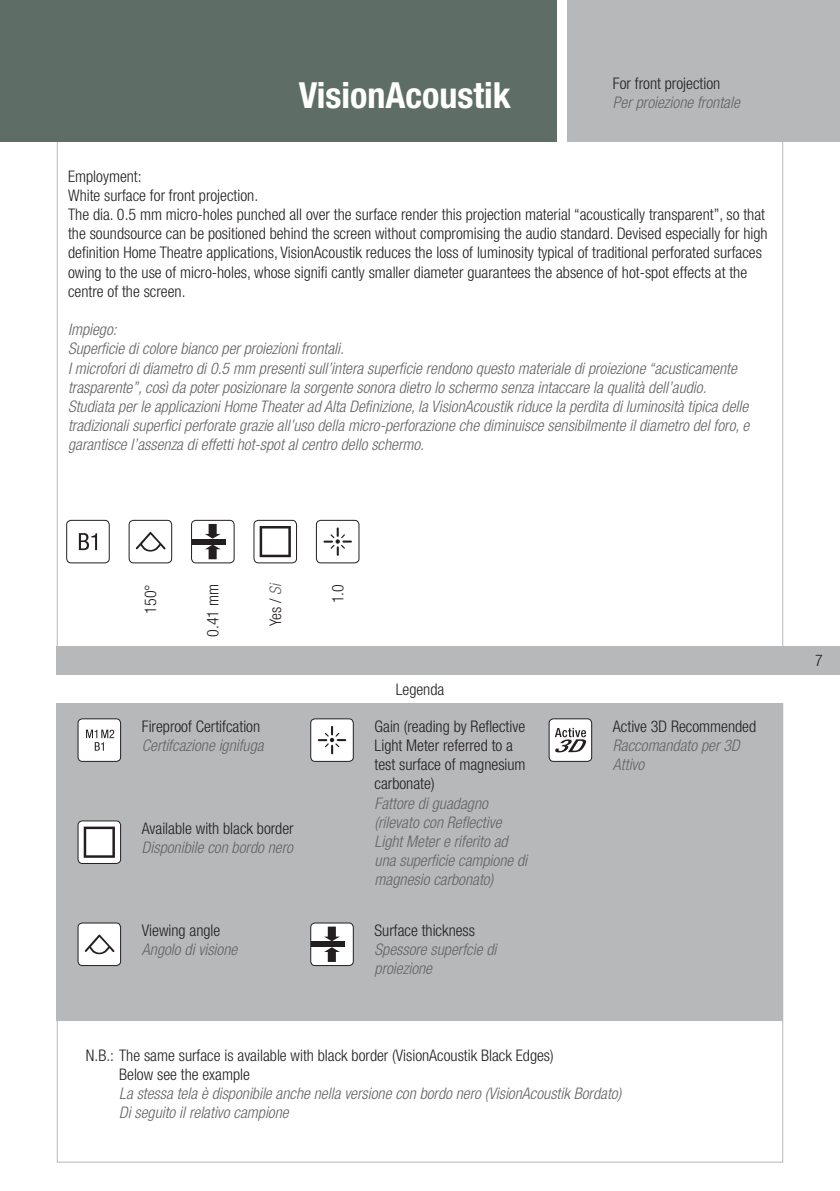
<style>
.page{position:relative;width:840px;height:1191px;background:#fff}
.page>*{position:absolute;margin:0;border:0;box-sizing:border-box;transform-origin:0 0}
.t1{font:700 condensed 36px "Helvetica Neue LT Pro";color:#fff}
.t2{font:italic 300 condensed 16px/19.2px "Helvetica Neue LT Pro";color:#636466}
.t3{font:300 condensed 16px/19.2px "Helvetica Neue LT Pro";color:#231f20}
.s1{font-style:italic;color:#636466}
</style>
<div class="page">
<div style="left:0;top:0;width:556px;height:142px;background:#5e6e66"></div>
<div style="left:567px;top:0;width:272px;height:142px;background:#b6b8ba"></div>
<div style="left:57px;top:703px;width:725px;height:317px;background:#b6b8ba"></div>
<div style="left:57px;top:646px;width:782px;height:29px;background:#b6b8ba"></div>
<div style="left:78px;top:719px;width:42px;height:42px;background:#fff;border-radius:4px"></div>
<div style="left:77px;top:718px;width:44px;height:44px;border:1px solid #231f20;border-radius:4px"></div>
<svg style="left:86px;top:729px;width:28px;height:21px"></svg>
<div style="left:78px;top:821px;width:42px;height:42px;background:#fff;border-radius:4px"></div>
<div style="left:77px;top:820px;width:44px;height:44px;border:1px solid #231f20;border-radius:4px"></div>
<svg style="left:84px;top:826px;width:31px;height:31px"></svg>
<div style="left:78px;top:923px;width:42px;height:42px;background:#fff;border-radius:4px"></div>
<div style="left:77px;top:922px;width:44px;height:44px;border:1px solid #231f20;border-radius:4px"></div>
<svg style="left:85px;top:934px;width:29px;height:20px"></svg>
<div style="left:310px;top:719px;width:43px;height:42px;background:#fff;border-radius:4px"></div>
<div style="left:310px;top:718px;width:43px;height:44px;border:1px solid #231f20;border-radius:4px"></div>
<svg style="left:317px;top:726px;width:29px;height:28px"></svg>
<div style="left:310px;top:923px;width:43px;height:42px;background:#fff;border-radius:4px"></div>
<div style="left:310px;top:922px;width:43px;height:44px;border:1px solid #231f20;border-radius:4px"></div>
<div style="left:311px;top:941px;width:34px;height:6px;background:#231f20"></div>
<svg style="left:324px;top:926px;width:16px;height:36px"></svg>
<div style="left:549px;top:719px;width:42px;height:42px;background:#fff;border-radius:4px"></div>
<div style="left:548px;top:718px;width:44px;height:44px;border:1px solid #231f20;border-radius:4px"></div>
<svg style="left:554px;top:728px;width:33px;height:24px"></svg>
<div style="left:66px;top:520px;width:44px;height:43px;border:1px solid #231f20;border-radius:4px"></div>
<svg style="left:79px;top:533px;width:18px;height:17px"></svg>
<div style="left:128px;top:520px;width:44px;height:43px;border:1px solid #231f20;border-radius:4px"></div>
<svg style="left:136px;top:532px;width:29px;height:19px"></svg>
<div style="left:191px;top:520px;width:43px;height:43px;border:1px solid #231f20;border-radius:4px"></div>
<div style="left:192px;top:539px;width:34px;height:5px;background:#231f20"></div>
<svg style="left:205px;top:524px;width:15px;height:35px"></svg>
<div style="left:253px;top:520px;width:44px;height:43px;border:1px solid #231f20;border-radius:4px"></div>
<svg style="left:259px;top:526px;width:32px;height:31px"></svg>
<div style="left:316px;top:520px;width:43px;height:43px;border:1px solid #231f20;border-radius:4px"></div>
<svg style="left:323px;top:527px;width:28px;height:29px"></svg>
<h1 class="t1" style="left:299px;top:73px;width:213px">VisionAcoustik</h1>
<p class="t3" style="left:612px;top:73px;width:109px">For front projection</p>
<p class="t2" style="left:612px;top:93px;width:128px">Per proiezione frontale</p>
<p class="t3" style="left:68px;top:166px;width:700px">Employment:<br>White surface for front projection.<br>The dia. 0.5 mm micro-holes punched all over the surface render this projection material “acoustically transparent”, so that the soundsource can be positioned behind the screen without compromising the audio standard. Devised especially for high definition Home Theatre applications, VisionAcoustik reduces the loss of luminosity typical of traditional perforated surfaces owing to the use of micro-holes, whose signifi cantly smaller diameter guarantees the absence of hot-spot effects at the centre of the screen.</p>
<p class="t2" style="left:68px;top:320px;width:682px">Impiego:<br>Superficie di colore bianco per proiezioni frontali.<br>I microfori di diametro di 0.5 mm presenti sull’intera superficie rendono questo materiale di proiezione “acusticamente trasparente”, così da poter posizionare la sorgente sonora dietro lo schermo senza intaccare la qualità dell’audio.<br>Studiata per le applicazioni Home Theater ad Alta Definizione, la VisionAcoustik riduce la perdita di luminosità tipica delle tradizionali superfici perforate grazie all’uso della micro-perforazione che diminuisce sensibilmente il diametro del foro, e garantisce l’assenza di effetti hot-spot al centro dello schermo.</p>
<p class="t3" style="left:141px;top:613px;width:31px;rotate:-90deg">150°</p>
<p class="t3" style="left:203px;top:637px;width:54px;rotate:-90deg">0.41 mm</p>
<p class="t3" style="left:265px;top:626px;width:45px;rotate:-90deg">Yes / <span class="s1">Si</span></p>
<p class="t3" style="left:328px;top:603px;width:21px;rotate:-90deg">1.0</p>
<p class="t3" style="left:142px;top:716px;width:120px">Fireproof Certifcation</p>
<p class="t2" style="left:142px;top:736px;width:123px">Certifcazione ignifuga</p>
<p class="t3" style="left:142px;top:818px;width:153px">Available with black border</p>
<p class="t2" style="left:142px;top:838px;width:152px">Disponibile con bordo nero</p>
<p class="t3" style="left:142px;top:920px;width:80px">Viewing angle</p>
<p class="t2" style="left:142px;top:940px;width:97px">Angolo di visione</p>
<p class="t3" style="left:395px;top:679px;width:50px">Legenda</p>
<p class="t3" style="left:374px;top:716px;width:152px">Gain (reading by Reflective<br>Light Meter referred to a test surface of magnesium carbonate)</p>
<p class="t2" style="left:374px;top:793px;width:154px">Fattore di guadagno (rilevato con Reflective<br>Light Meter e riferito ad una superficie campione di magnesio carbonato)</p>
<p class="t3" style="left:374px;top:920px;width:102px">Surface thickness</p>
<p class="t2" style="left:374px;top:940px;width:123px">Spessore superfcie di proiezione</p>
<p class="t3" style="left:612px;top:716px;width:145px">Active 3D Recommended</p>
<p class="t2" style="left:612px;top:736px;width:128px">Raccomandato per 3D<br>Attivo</p>
<p class="t3" style="left:119px;top:1045px;width:436px;text-indent:-33px">N.B.: The same surface is available with black border (VisionAcoustik Black Edges)<br>Below see the example</p>
<p class="t2" style="left:119px;top:1084px;width:503px">La stessa tela è disponibile anche nella versione con bordo nero (VisionAcoustik Bordato)<br>Di seguito il relativo campione</p>
<p class="t3" style="left:814px;top:651px;width:9px">7</p>
</div>
